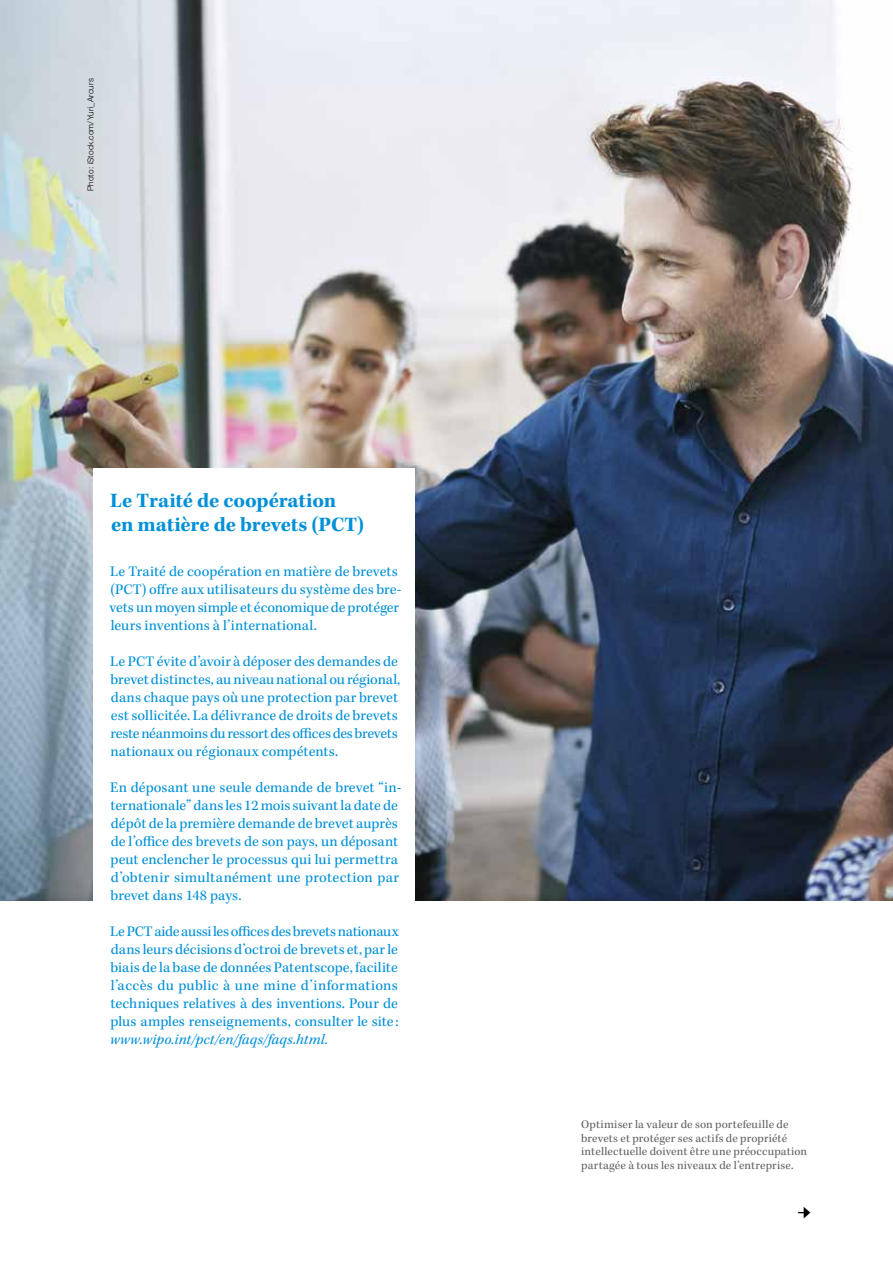
<style>
.page{position:relative;width:893px;height:1263px;background:#fff}
.page>*{position:absolute;margin:0;border:0;box-sizing:border-box;transform-origin:0 0}
.t1{font:700 21px/24px "Kepler Std";letter-spacing:-.005em;color:#0090d7}
.t2{font:300 21px "Kepler Std";color:#000}
.t3{font:15px/18px "Kepler Std";color:#0090d7}
.t4{font:italic 15px "Kepler Std";letter-spacing:.01em;color:#0090d7}
.t5{font:12px/13.5px "Kepler Std";letter-spacing:.01em;color:#646363}
.t6{font:300 8.25px "Helvetica Neue LT Std";letter-spacing:.015em;color:#000}
</style>
<div class="page">
<img style="left:0;top:0;width:893px;height:900px">
<div style="left:94px;top:468px;width:321px;height:582px;background:#fff"></div>
<p class="t6" style="left:86px;top:191px;width:114px;rotate:-90deg">Photo: iStock.com/Yuri_Arcurs</p>
<h1 class="t1" style="left:110px;top:489px;width:255px">Le Traité de coopération<br>en matière de brevets (PCT)</h1>
<p class="t3" style="left:110px;top:563px;width:293px">Le Traité de coopération en matière de brevets (PCT) offre aux utilisateurs du système des bre&shy;vets un moyen simple et économique de protéger leurs inventions à l’international.</p>
<p class="t3" style="left:110px;top:653px;width:292px">Le PCT évite d’avoir à déposer des demandes de brevet distinctes, au niveau national ou régional, dans chaque pays où une protection par brevet est sollicitée. La délivrance de droits de brevets reste néanmoins du ressort des offices des brevets nationaux ou régionaux compétents.</p>
<p class="t3" style="left:110px;top:779px;width:293px">En déposant une seule demande de brevet “in&shy;ternationale” dans les 12 mois suivant la date de dépôt de la première demande de brevet auprès de l’office des brevets de son pays, un déposant peut enclencher le processus qui lui permettra d’obtenir simultanément une protection par brevet dans 148 pays.</p>
<p class="t3" style="left:110px;top:923px;width:290px;text-align:justify">Le PCT aide aussi les offices des brevets nationaux dans leurs décisions d’octroi de brevets et, par le biais de la base de données Patentscope, facilite l’accès du public à une mine d’informations techniques relatives à des inventions. Pour de plus amples renseignements, consulter le site :</p>
<p class="t4" style="left:110px;top:1031px;width:220px">www.wipo.int/pct/en/faqs/faqs.html.</p>
<p class="t5" style="left:581px;top:1118px;width:228px">Optimiser la valeur de son portefeuille de brevets et protéger ses actifs de propriété intellectuelle doivent être une préoccupation partagée à tous les niveaux de l’entreprise.</p>
<h1 class="t2" style="left:797px;top:1199px;width:15px">→</h1>
</div>
